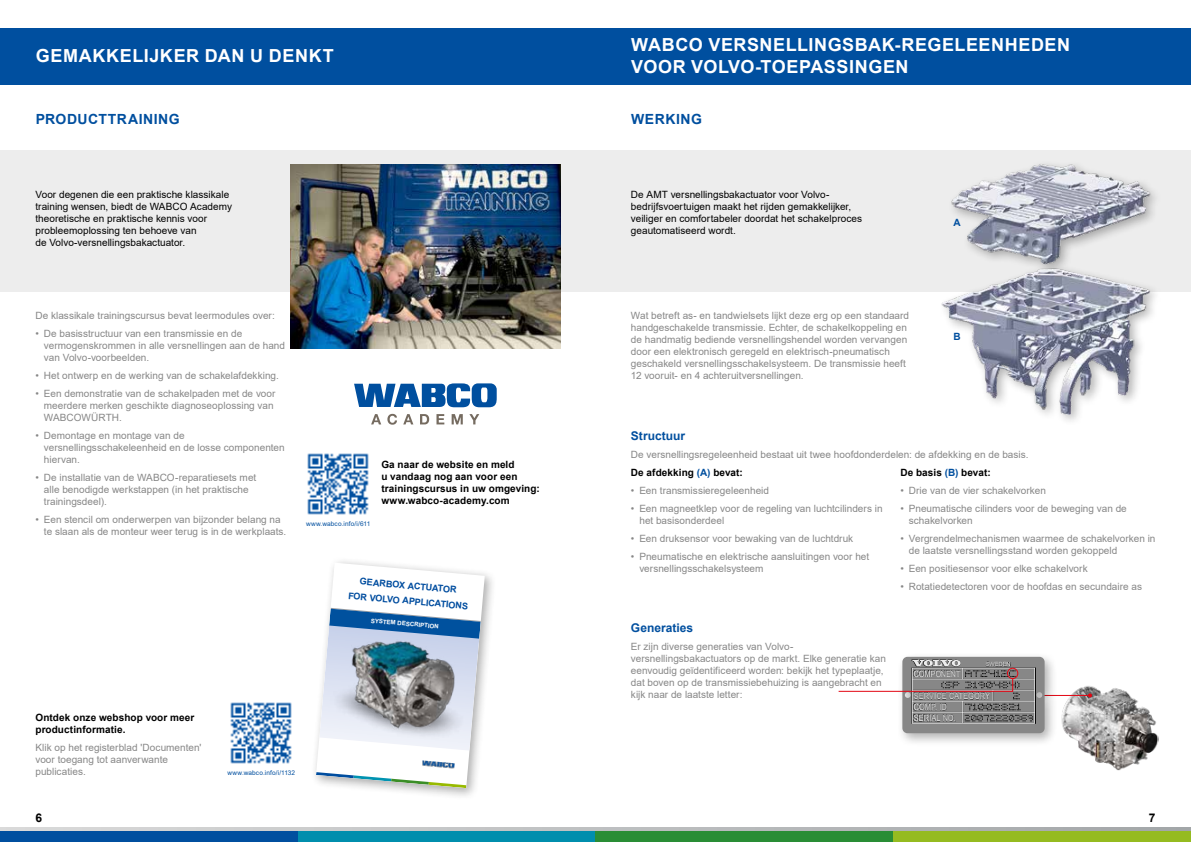
<style>
.page{position:relative;width:1191px;height:842px;background:#fff}
.page>*{position:absolute;margin:0;border:0;box-sizing:border-box;transform-origin:0 0}
.t1{font:700 18px/21.6px "Arial";letter-spacing:.035em;color:#fff}
.t2{font:700 14px "Arial";letter-spacing:.035em;color:#004f9f}
.t3{font:700 12px "Arial";color:#004f9f}
.t4{font:700 12px "Arial";color:#000}
.t5{font:10px/12px "Arial";letter-spacing:.005em;color:#878787}
.t6{font:10px/12px "Arial";letter-spacing:.005em;color:#000}
.t7{font:700 10px/12px "Arial";letter-spacing:.01em;color:#000}
.t8{font:700 10px "Arial";color:#004f9f}
.t9{font:700 9.1px/15.2px "Arial";color:#004d9f;text-align:center}
.t10{font:8.8px/11px "Arial Narrow";letter-spacing:.025em;color:#ededed}
.t11{font:8.8px "Arial Narrow";color:#ededed}
.t12{font:6.5px "Arial";letter-spacing:.015em;color:#004f9f}
.t13{font:700 6.1px "Arial";color:#fff}
.t14{font:5.7px "Arial";color:#ededed}
.s1{font-weight:700;color:#000}
.s2{font-weight:700;color:#004f9f}
.s3{color:#004f9f}
</style>
<div class="page">
<div style="left:0;top:150px;width:1191px;height:142px;background:#ededed"></div>
<div style="left:0;top:831px;width:298px;height:11px;background:#004f9f"></div>
<div style="left:298px;top:831px;width:297px;height:11px;background:#008ead"></div>
<div style="left:595px;top:831px;width:298px;height:11px;background:#298d35"></div>
<div style="left:893px;top:831px;width:298px;height:11px;background:#95bb20"></div>
<svg style="left:0;top:828px;width:1191px;height:3px"></svg>
<div style="left:0;top:28px;width:595px;height:57px;background:#004f9f"></div>
<svg style="left:371px;top:414px;width:10px;height:10px"></svg>
<svg style="left:387px;top:414px;width:10px;height:11px"></svg>
<svg style="left:403px;top:414px;width:10px;height:10px"></svg>
<svg style="left:420px;top:414px;width:9px;height:10px"></svg>
<svg style="left:436px;top:414px;width:8px;height:10px"></svg>
<svg style="left:451px;top:414px;width:12px;height:10px"></svg>
<svg style="left:469px;top:414px;width:10px;height:10px"></svg>
<svg style="left:354px;top:383px;width:143px;height:24px"></svg>
<img style="left:291px;top:164px;width:269px;height:185px">
<div style="left:310px;top:556px;width:187px;height:244px;background:#000;opacity:.33"></div>
<svg style="left:316px;top:563px;width:169px;height:225px"></svg>
<img style="left:307px;top:453px;width:62px;height:62px">
<img style="left:230px;top:702px;width:62px;height:62px">
<div style="left:595px;top:28px;width:596px;height:57px;background:#004f9f"></div>
<div style="left:938px;top:160px;width:223px;height:266px;background:#000;opacity:.3"></div>
<img style="left:939px;top:162px;width:216px;height:252px">
<img style="left:1061px;top:686px;width:97px;height:85px">
<hr style="left:1043px;top:695px;width:47px;height:1px;background:#e30613">
<svg style="left:1088px;top:693px;width:4px;height:4px"></svg>
<div style="left:897px;top:651px;width:161px;height:96px;background:#000;opacity:.3"></div>
<svg style="left:838px;top:657px;width:206px;height:76px"></svg>
<h1 class="t1" style="left:36px;top:45px;width:299px">GEMAKKELIJKER DAN U DENKT</h1>
<h2 class="t2" style="left:36px;top:109px;width:145px">PRODUCTTRAINING</h2>
<p class="t6" style="left:35px;top:188px;width:198px">Voor degenen die een praktische klassikale training wensen, biedt de WABCO Academy theoretische en praktische kennis voor probleemoplossing ten behoeve van<br>de Volvo-versnellingsbakactuator.</p>
<p class="t5" style="left:35px;top:310px;width:241px">De klassikale trainingscursus bevat leermodules over:</p>
<p class="t5" style="left:44px;top:328px;width:243px;text-indent:-8px">• De basisstructuur van een transmissie en de vermogenskrommen in alle versnellingen aan de hand van Volvo-voorbeelden.</p>
<p class="t5" style="left:35px;top:370px;width:245px">• Het ontwerp en de werking van de schakelafdekking.</p>
<p class="t5" style="left:44px;top:388px;width:233px;text-indent:-8px">• Een demonstratie van de schakelpaden met de voor meerdere merken geschikte diagnoseoplossing van<br>WABCOWÜRTH.</p>
<p class="t5" style="left:44px;top:430px;width:242px;text-indent:-8px">• Demontage en montage van de versnellingsschakeleenheid en de losse componenten hiervan.</p>
<p class="t5" style="left:44px;top:472px;width:214px;text-indent:-8px">• De installatie van de WABCO-reparatiesets met alle benodigde werkstappen (in het praktische trainingsdeel).</p>
<p class="t5" style="left:44px;top:514px;width:244px;text-indent:-8px">• Een stencil om onderwerpen van bijzonder belang na te slaan als de monteur weer terug is in de werkplaats.</p>
<p class="t12" style="left:306px;top:519px;width:66px">www.wabco.info/i/611</p>
<p class="t7" style="left:381px;top:459px;width:160px">Ga naar de website en meld<br>u vandaag nog aan voor een trainingscursus in uw omgeving: www.wabco-academy.com</p>
<p class="t9" style="left:350px;top:573px;width:122px;rotate:5deg">GEARBOX ACTUATOR<br>FOR VOLVO APPLICATIONS</p>
<p class="t13" style="left:371px;top:616px;width:70px;rotate:5deg">SYSTEM DESCRIPTION</p>
<p class="t7" style="left:35px;top:711px;width:160px">Ontdek onze webshop voor meer productinformatie.</p>
<p class="t5" style="left:35px;top:741px;width:167px">Klik op het registerblad 'Documenten' voor toegang tot aanverwante publicaties.</p>
<p class="t12" style="left:227px;top:768px;width:69px">www.wabco.info/i/1132</p>
<h1 class="t1" style="left:631px;top:34px;width:440px">WABCO VERSNELLINGSBAK-REGELEENHEDEN<br>VOOR VOLVO-TOEPASSINGEN</h1>
<h2 class="t2" style="left:631px;top:109px;width:72px">WERKING</h2>
<p class="t6" style="left:631px;top:188px;width:233px">De AMT versnellingsbakactuator voor Volvo&shy;bedrijfsvoertuigen maakt het rijden gemakkelijker, veiliger en comfortabeler doordat het schakelproces geautomatiseerd wordt.</p>
<p class="t5" style="left:631px;top:310px;width:280px">Wat betreft as- en tandwielsets lijkt deze erg op een standaard handgeschakelde transmissie. Echter, de schakelkoppeling en de handmatig bediende versnellingshendel worden vervangen door een elektronisch geregeld en elektrisch-pneumatisch geschakeld versnellingsschakelsysteem. De transmissie heeft 12 vooruit- en 4 achteruitversnellingen.</p>
<p class="t8" style="left:953px;top:216px;width:9px">A</p>
<p class="t8" style="left:953px;top:330px;width:9px">B</p>
<p class="t3" style="left:631px;top:427px;width:56px">Structuur</p>
<p class="t5" style="left:631px;top:445px;width:399px;line-height:18px">De versnellingsregeleenheid bestaat uit twee hoofdonderdelen: de afdekking en de basis.<br><span class="s1">De afdekking</span> <span class="s2">(A)</span> <span class="s1">bevat:</span></p>
<p class="t5" style="left:631px;top:484px;width:140px">• Een transmissieregeleenheid</p>
<p class="t5" style="left:639px;top:502px;width:245px;text-indent:-8px">• Een magneetklep voor de regeling van luchtcilinders in het basisonderdeel</p>
<p class="t5" style="left:631px;top:532px;width:224px">• Een druksensor voor bewaking van de luchtdruk</p>
<p class="t5" style="left:639px;top:550px;width:231px;text-indent:-8px">• Pneumatische en elektrische aansluitingen voor het versnellingsschakelsysteem</p>
<p class="t7" style="left:900px;top:466px;width:92px">De basis <span class="s3">(B)</span> bevat:</p>
<p class="t5" style="left:900px;top:484px;width:147px">• Drie van de vier schakelvorken</p>
<p class="t5" style="left:908px;top:502px;width:219px;text-indent:-8px">• Pneumatische cilinders voor de beweging van de schakelvorken</p>
<p class="t5" style="left:908px;top:532px;width:248px;text-indent:-8px">• Vergrendelmechanismen waarmee de schakelvorken in de laatste versnellingsstand worden gekoppeld</p>
<p class="t5" style="left:900px;top:562px;width:189px">• Een positiesensor voor elke schakelvork</p>
<p class="t5" style="left:900px;top:580px;width:243px">• Rotatiedetectoren voor de hoofdas en secundaire as</p>
<p class="t3" style="left:631px;top:620px;width:64px">Generaties</p>
<p class="t5" style="left:631px;top:641px;width:256px">Er zijn diverse generaties van Volvo&shy;versnellingsbakactuators op de markt. Elke generatie kan eenvoudig geïdentificeerd worden: bekijk het typeplaatje, dat boven op de transmissiebehuizing is aangebracht en kijk naar de laatste letter:</p>
<p class="t14" style="left:985px;top:660px;width:26px">SWEDEN</p>
<p class="t10" style="left:913px;top:690px;width:78px">SERVICE CATEGORY<br>COMP. ID<br>SERIAL NO.</p>
<p class="t11" style="left:913px;top:667px;width:48px">COMPONENT</p>
<p class="t4" style="left:35px;top:810px;width:8px">6</p>
<p class="t4" style="left:1148px;top:809px;width:8px">7</p>
</div>
